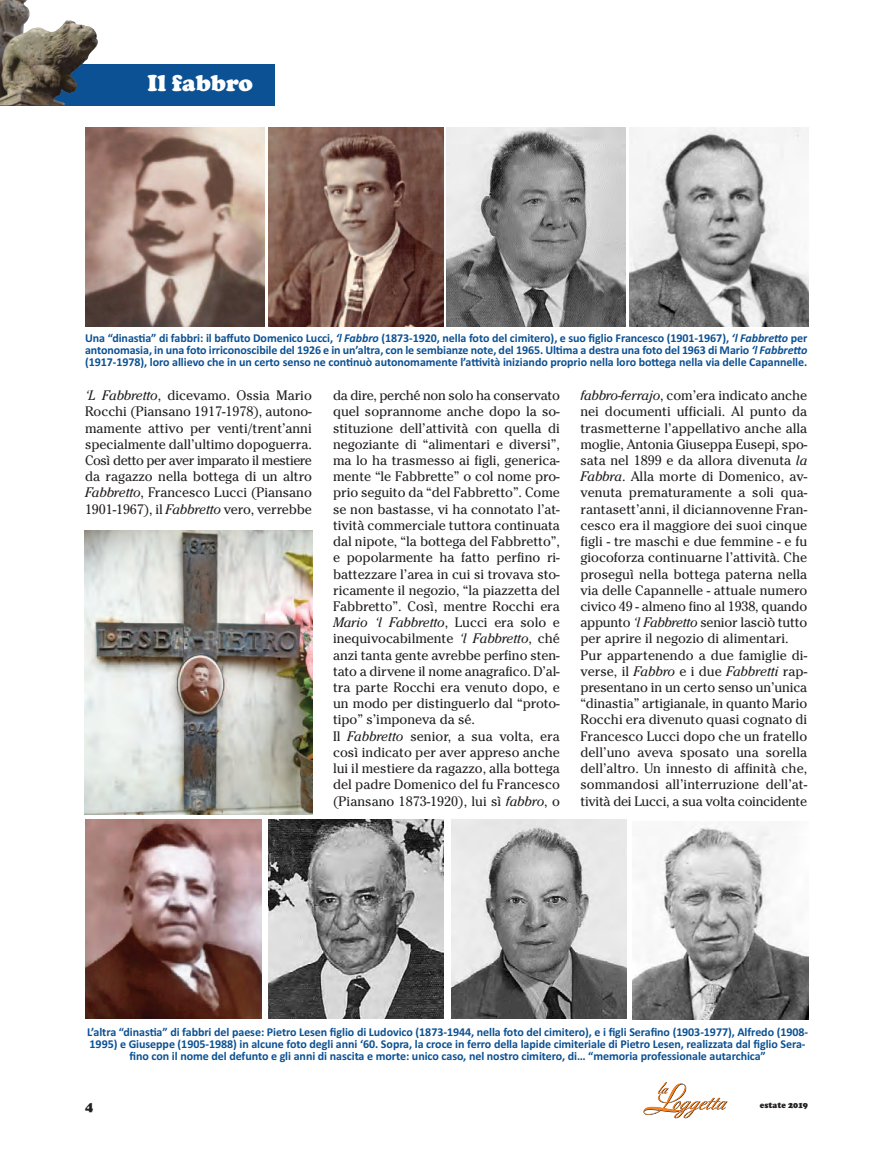
<style>
.page{position:relative;width:893px;height:1149px;background:#fff}
.page>*{position:absolute;margin:0;border:0;box-sizing:border-box;transform-origin:0 0}
.t1{font:900 24px "Cooper";color:#fff}
.t2{font:13.5px/16.2px "Cheltenham S Si";letter-spacing:-.005em;color:#231f20;text-align:justify}
.t3{font:900 13.5px "Cooper";color:#231f20}
.t4{font:700 12px/12px "Calibri";letter-spacing:-.005em;color:#0b5193;text-align:center}
.t5{font:900 9px "Cooper";color:#231f20;scale:.95 1}
.s1{font-style:italic}
</style>
<div class="page">
<div style="left:0;top:64px;width:274px;height:42px;background:#0b5193"></div>
<img style="left:0;top:0;width:98px;height:105px">
<svg style="left:643px;top:1081px;width:84px;height:36px"></svg>
<img style="left:86px;top:819px;width:175px;height:199px">
<img style="left:268px;top:819px;width:176px;height:199px">
<img style="left:451px;top:819px;width:176px;height:199px">
<img style="left:633px;top:823px;width:175px;height:195px">
<img style="left:85px;top:530px;width:227px;height:284px">
<img style="left:86px;top:128px;width:179px;height:198px">
<img style="left:268px;top:128px;width:176px;height:198px">
<img style="left:447px;top:128px;width:178px;height:198px">
<img style="left:629px;top:128px;width:179px;height:198px">
<p class="t1" style="left:147px;top:74px;width:107px">Il fabbro</p>
<p class="t4" style="left:85px;top:332px;width:724px;text-align:justify">Una “dinastia” di fabbri: il baffuto Domenico Lucci, <span class="s1">‘l Fabbro</span> (1873-1920, nella foto del cimitero), e suo figlio Francesco (1901-1967), <span class="s1">‘l Fabbretto</span> per antonomasia, in una foto irriconoscibile del 1926 e in un’altra, con le sembianze note, del 1965. Ultima a destra una foto del 1963 di Mario <span class="s1">‘l Fabbretto </span>(1917-1978), loro allievo che in un certo senso ne continuò autonomamente l’attività iniziando proprio nella loro bottega nella via delle Capannelle.</p>
<p class="t2" style="left:85px;top:388px;width:228px"><span class="s1">‘L Fabbretto</span>, dicevamo. Ossia Mario Rocchi (Piansano 1917-1978), autono&shy;mamente attivo per venti/trent’anni specialmente dall’ultimo dopoguerra.<br>Così detto per aver imparato il mestiere da ragazzo nella bottega di un altro <span class="s1">Fabbretto</span>, Francesco Lucci (Piansano 1901-1967), il <span class="s1">Fabbretto</span> vero, verrebbe</p>
<p class="t2" style="left:580px;top:388px;width:228px"><span class="s1">fabbro-ferrajo</span>, com’era indicato anche nei documenti ufficiali. Al punto da trasmetterne l’appellativo anche alla moglie, Antonia Giuseppa Eusepi, spo&shy;sata nel 1899 e da allora divenuta <span class="s1">la Fabbra</span>. Alla morte di Domenico, av&shy;venuta prematuramente a soli qua&shy;rantasett’anni, il diciannovenne Fran&shy;cesco era il maggiore dei suoi cinque figli - tre maschi e due femmine - e fu giocoforza continuarne l’attività. Che proseguì nella bottega paterna nella via delle Capannelle - attuale numero civico 49 - almeno fino al 1938, quando appunto <span class="s1">‘l Fabbretto</span> senior lasciò tutto per aprire il negozio di alimentari.</p>
<p class="t2" style="left:580px;top:648px;width:228px">Pur appartenendo a due famiglie di&shy;verse, il <span class="s1">Fabbro</span> e i due <span class="s1">Fabbretti</span> rap&shy;presentano in un certo senso un’unica “dinastia” artigianale, in quanto Mario Rocchi era divenuto quasi cognato di Francesco Lucci dopo che un fratello dell’uno aveva sposato una sorella dell’altro. Un innesto di affinità che, sommandosi all’interruzione dell’at&shy;tività dei Lucci, a sua volta coincidente</p>
<p class="t2" style="left:333px;top:388px;width:228px">da dire, perché non solo ha conservato quel soprannome anche dopo la so&shy;stituzione dell’attività con quella di negoziante di “alimentari e diversi”, ma lo ha trasmesso ai figli, generica&shy;mente “le Fabbrette” o col nome pro&shy;prio seguito da “del Fabbretto”. Come se non bastasse, vi ha connotato l’at&shy;tività commerciale tuttora continuata dal nipote, “la bottega del Fabbretto”, e popolarmente ha fatto perfino ri&shy;battezzare l’area in cui si trovava sto&shy;ricamente il negozio, “la piazzetta del Fabbretto”. Così, mentre Rocchi era <span class="s1">Mario ‘l Fabbretto</span>, Lucci era solo e inequivocabilmente <span class="s1">‘l Fabbretto</span>, ché anzi tanta gente avrebbe perfino sten&shy;tato a dirvene il nome anagrafico. D’al&shy;tra parte Rocchi era venuto dopo, e un modo per distinguerlo dal “proto&shy;tipo” s’imponeva da sé.</p>
<p class="t2" style="left:333px;top:729px;width:228px">Il <span class="s1">Fabbretto</span> senior, a sua volta, era così indicato per aver appreso anche lui il mestiere da ragazzo, alla bottega del padre Domenico del fu Francesco (Piansano 1873-1920), lui sì <span class="s1">fabbro</span>, o</p>
<p class="t4" style="left:87px;top:1026px;width:723px">L’altra “dinastia” di fabbri del paese: Pietro Lesen figlio di Ludovico (1873-1944, nella foto del cimitero), e i figli Serafino (1903-1977), Alfredo (1908-<br>1995) e Giuseppe (1905-1988) in alcune foto degli anni ‘60. Sopra, la croce in ferro della lapide cimiteriale di Pietro Lesen, realizzata dal figlio Sera&shy;fino con il nome del defunto e gli anni di nascita e morte: unico caso, nel nostro cimitero, di… “memoria professionale autarchica”</p>
<p class="t3" style="left:85px;top:1101px;width:10px">4</p>
<p class="t5" style="left:760px;top:1101px;width:52px">estate 2019</p>
</div>
